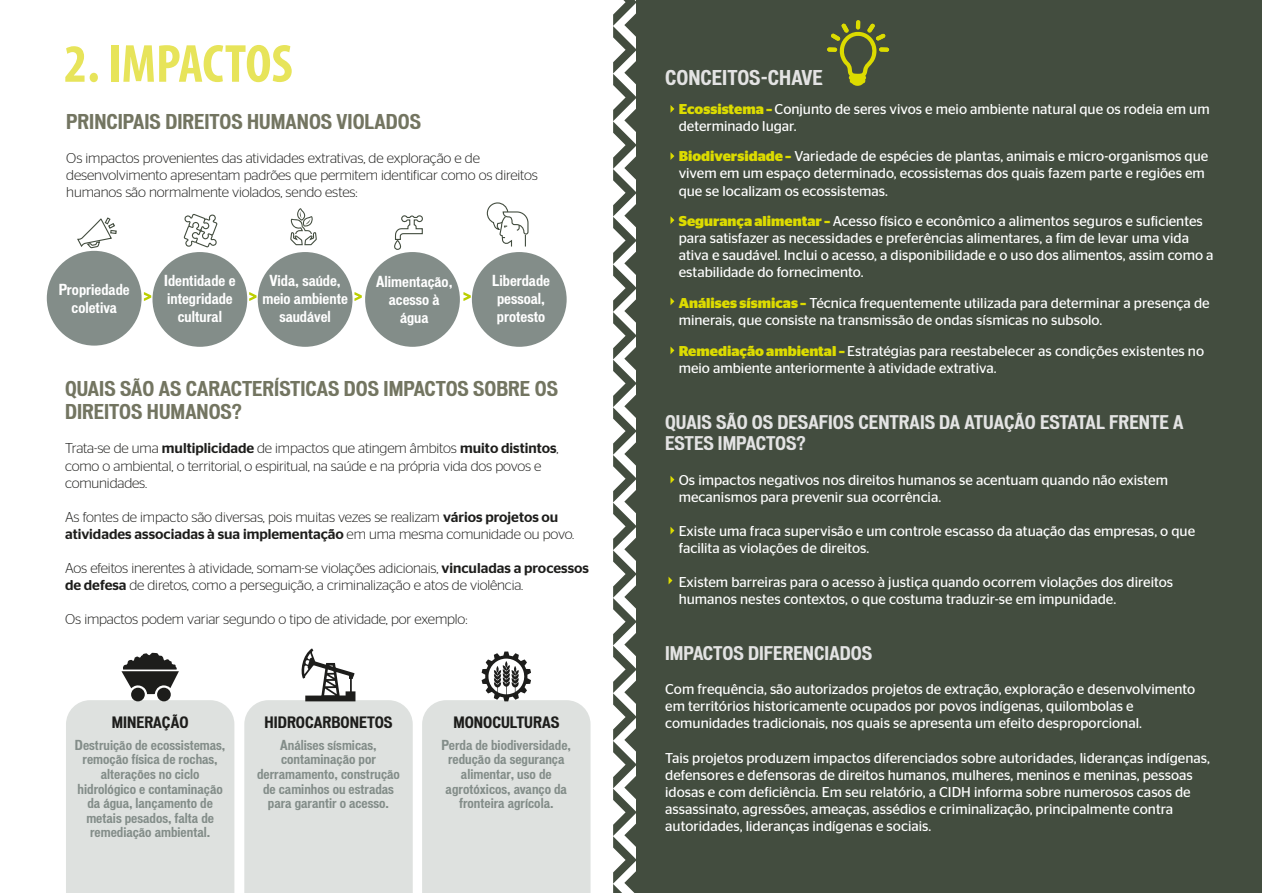
<style>
.page{position:relative;width:1263px;height:893px;background:#fff}
.page>*{position:absolute;margin:0;border:0;box-sizing:border-box;transform-origin:0 0}
.t1{font:700 condensed 54px "Myriad Pro";color:#e7e45a}
.t2{font:700 condensed 19.5px/23.4px "Vonnes";color:#737561}
.t3{font:700 condensed 19.5px "Vonnes";color:#e3e3e3}
.t4{font:700 condensed 18px/21.6px "Vonnes";color:#e3e3e3}
.t5{font:700 condensed 15px "Vonnes";color:#1d1d1b}
.t6{font:700 condensed 14.55px/18px "Vonnes";color:#fff;text-align:center}
.t7{font:14.25px/17.1px "Stag Sans";color:#fff}
.t8{font:300 14.25px/17.1px "Stag Sans";letter-spacing:-.01em;color:#1d1d1b}
.t9{font:700 condensed 13.2px/14.5px "Vonnes";color:#838d89;text-align:center}
.s1{font-weight:500}
.s2{font-weight:700;color:#dcdb00}
</style>
<div class="page">
<div style="left:66px;top:700px;width:168px;height:193px;background:#dee1df"></div>
<div style="left:636px;top:0;width:626px;height:893px;background:#434d3f"></div>
<svg style="left:613px;top:0;width:23px;height:893px"></svg>
<svg style="left:121px;top:653px;width:58px;height:41px"></svg>
<div style="left:131px;top:688px;width:14px;height:13px;background:#1d1d1b;border-radius:50%"></div>
<div style="left:157px;top:688px;width:14px;height:13px;background:#1d1d1b;border-radius:50%"></div>
<svg style="left:244px;top:648px;width:169px;height:245px"></svg>
<svg style="left:422px;top:651px;width:168px;height:242px"></svg>
<svg style="left:827px;top:20px;width:62px;height:66px"></svg>
<svg style="left:670px;top:105px;width:4px;height:8px"></svg>
<svg style="left:670px;top:152px;width:4px;height:8px"></svg>
<svg style="left:670px;top:216px;width:4px;height:8px"></svg>
<svg style="left:670px;top:346px;width:4px;height:8px"></svg>
<svg style="left:670px;top:297px;width:4px;height:8px"></svg>
<svg style="left:668px;top:577px;width:4px;height:7px"></svg>
<svg style="left:670px;top:527px;width:4px;height:7px"></svg>
<svg style="left:670px;top:476px;width:4px;height:7px"></svg>
<div style="left:47px;top:251px;width:95px;height:95px;background:#838d89;border-radius:50%"></div>
<div style="left:152px;top:252px;width:95px;height:95px;background:#838d89;border-radius:50%"></div>
<div style="left:258px;top:252px;width:94px;height:95px;background:#838d89;border-radius:50%"></div>
<div style="left:365px;top:252px;width:95px;height:95px;background:#838d89;border-radius:50%"></div>
<div style="left:472px;top:252px;width:95px;height:95px;background:#838d89;border-radius:50%"></div>
<svg style="left:183px;top:213px;width:35px;height:35px"></svg>
<svg style="left:486px;top:202px;width:43px;height:45px"></svg>
<svg style="left:290px;top:208px;width:27px;height:37px"></svg>
<svg style="left:394px;top:215px;width:29px;height:35px"></svg>
<svg style="left:77px;top:217px;width:40px;height:32px"></svg>
<svg style="left:144px;top:292px;width:7px;height:9px"></svg>
<svg style="left:249px;top:292px;width:8px;height:9px"></svg>
<svg style="left:354px;top:292px;width:8px;height:9px"></svg>
<svg style="left:463px;top:292px;width:8px;height:9px"></svg>
<h1 class="t1" style="left:64px;top:30px;width:230px">2. IMPACTOS</h1>
<h2 class="t2" style="left:66px;top:110px;width:356px">PRINCIPAIS DIREITOS HUMANOS VIOLADOS</h2>
<p class="t8" style="left:66px;top:149px;width:473px">Os impactos provenientes das atividades extrativas, de exploração e de desenvolvimento apresentam padrões que permitem identificar como os direitos humanos são normalmente violados, sendo estes:</p>
<p class="t6" style="left:59px;top:281px;width:72px">Propriedade coletiva</p>
<p class="t6" style="left:164px;top:271px;width:73px">Identidade e integridade cultural</p>
<p class="t6" style="left:262px;top:271px;width:87px">Vida, saúde, meio ambiente saudável</p>
<p class="t6" style="left:376px;top:273px;width:78px">Alimentação, acesso à água</p>
<p class="t6" style="left:492px;top:271px;width:59px">Liberdade pessoal, protesto</p>
<h2 class="t2" style="left:65px;top:377px;width:494px">QUAIS SÃO AS CARACTERÍSTICAS DOS IMPACTOS SOBRE OS<br>DIREITOS HUMANOS?</h2>
<p class="t8" style="left:65px;top:440px;width:495px">Trata-se de uma <span class="s1">multiplicidade</span> de impactos que atingem âmbitos <span class="s1">muito distintos</span>, como o ambiental, o territorial, o espiritual, na saúde e na própria vida dos povos e comunidades.</p>
<p class="t8" style="left:65px;top:508px;width:511px">As fontes de impacto são diversas, pois muitas vezes se realizam <span class="s1">vários projetos ou atividades associadas à sua implementação</span> em uma mesma comunidade ou povo.</p>
<p class="t8" style="left:65px;top:559px;width:525px">Aos efeitos inerentes à atividade, somam-se violações adicionais, <span class="s1">vinculadas a processos de defesa</span> de diretos, como a perseguição, a criminalização e atos de violência.</p>
<p class="t8" style="left:65px;top:611px;width:404px">Os impactos podem variar segundo o tipo de atividade, por exemplo:</p>
<p class="t5" style="left:112px;top:713px;width:78px">MINERAÇÃO</p>
<p class="t9" style="left:75px;top:737px;width:152px">Destruição de ecossistemas, remoção física de rochas, alterações no ciclo hidrológico e contaminação da água, lançamento de metais pesados, falta de remediação ambiental.</p>
<p class="t5" style="left:264px;top:713px;width:130px">HIDROCARBONETOS</p>
<p class="t9" style="left:257px;top:737px;width:144px">Análises sísmicas, contaminação por derramamento, construção de caminhos ou estradas para garantir o acesso.</p>
<p class="t5" style="left:453px;top:713px;width:107px">MONOCULTURAS</p>
<p class="t9" style="left:442px;top:737px;width:131px">Perda de biodiversidade, redução da segurança alimentar, uso de agrotóxicos, avanço da fronteira agrícola.</p>
<h2 class="t3" style="left:665px;top:67px;width:159px">CONCEITOS-CHAVE</h2>
<p class="t7" style="left:679px;top:100px;width:533px"><span class="s2">Ecossistema –</span> Conjunto de seres vivos e meio ambiente natural que os rodeia em um determinado lugar.</p>
<p class="t7" style="left:679px;top:148px;width:531px"><span class="s2">Biodiversidade –</span> Variedade de espécies de plantas, animais e micro-organismos que vivem em um espaço determinado, ecossistemas dos quais fazem parte e regiões em que se localizam os ecossistemas.</p>
<p class="t7" style="left:679px;top:213px;width:536px"><span class="s2">Segurança alimentar –</span> Acesso físico e econômico a alimentos seguros e suficientes para satisfazer as necessidades e preferências alimentares, a fim de levar uma vida ativa e saudável. Inclui o acesso, a disponibilidade e o uso dos alimentos, assim como a estabilidade do fornecimento.</p>
<p class="t7" style="left:679px;top:294px;width:532px"><span class="s2">Análises sísmicas –</span> Técnica frequentemente utilizada para determinar a presença de minerais, que consiste na transmissão de ondas sísmicas no subsolo.</p>
<p class="t7" style="left:679px;top:342px;width:527px"><span class="s2">Remediação ambiental –</span> Estratégias para reestabelecer as condições existentes no meio ambiente anteriormente à atividade extrativa.</p>
<p class="t4" style="left:665px;top:411px;width:520px">QUAIS SÃO OS DESAFIOS CENTRAIS DA ATUAÇÃO ESTATAL FRENTE A<br>ESTES IMPACTOS?</p>
<p class="t7" style="left:679px;top:471px;width:491px">Os impactos negativos nos direitos humanos se acentuam quando não existem mecanismos para prevenir sua ocorrência.</p>
<p class="t7" style="left:679px;top:522px;width:518px">Existe uma fraca supervisão e um controle escasso da atuação das empresas, o que facilita as violações de direitos.</p>
<p class="t7" style="left:679px;top:573px;width:496px">Existem barreiras para o acesso à justiça quando ocorrem violações dos direitos humanos nestes contextos, o que costuma traduzir-se em impunidade.</p>
<p class="t4" style="left:665px;top:642px;width:209px">IMPACTOS DIFERENCIADOS</p>
<p class="t7" style="left:665px;top:681px;width:532px">Com frequência, são autorizados projetos de extração, exploração e desenvolvimento em territórios historicamente ocupados por povos indígenas, quilombolas e comunidades tradicionais, nos quais se apresenta um efeito desproporcional.</p>
<p class="t7" style="left:665px;top:749px;width:546px">Tais projetos produzem impactos diferenciados sobre autoridades, lideranças indígenas, defensores e defensoras de direitos humanos, mulheres, meninos e meninas, pessoas idosas e com deficiência. Em seu relatório, a CIDH informa sobre numerosos casos de assassinato, agressões, ameaças, assédios e criminalização, principalmente contra autoridades, lideranças indígenas e sociais.</p>
</div>
